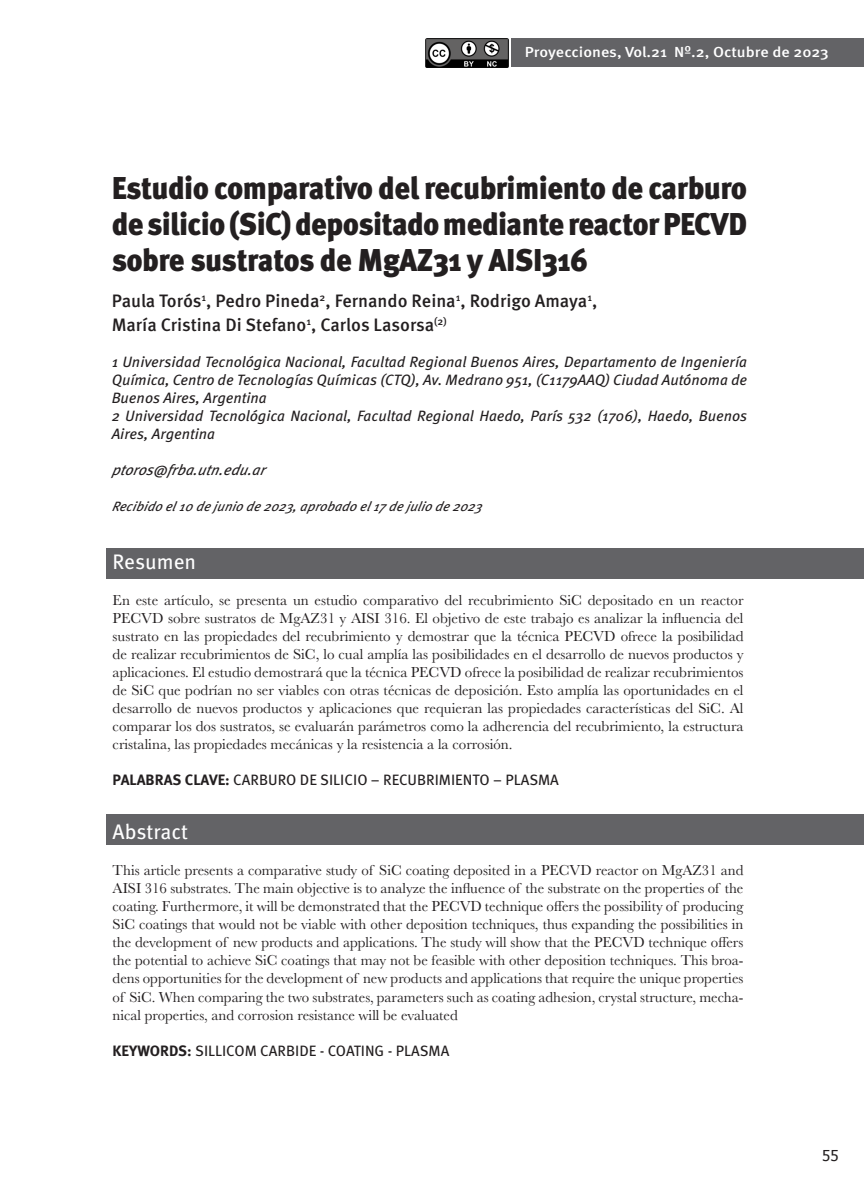
<style>
.page{position:relative;width:864px;height:1204px;background:#fff}
.page>*{position:absolute;margin:0;border:0;box-sizing:border-box;transform-origin:0 0}
.t1{font:900 31.5px/36px "Meta Pro";letter-spacing:-.02em;color:#231f20;text-align:justify;scale:.95 1}
.tahoma_regular{font:21px "Meta Pro";color:#fff}
.t2{font:500 18px "Meta Pro";color:#231f20}
.tahoma_regular-2{font:15px/18px "Baskerville";color:#231f20;text-align:justify}
.t3{font:italic 15px/18px "Meta Pro";color:#231f20;text-align:justify}
.tahoma_regular-3{font:15px "Meta Pro";color:#231f20}
.t4{font:15px "Tahoma";color:#231f20}
.t5{font:500 14.55px "Meta Pro";letter-spacing:-.005em;color:#fff;scale:1.1 1}
.t6{font:italic 13.5px "Meta Pro";color:#231f20}
.s1{font-weight:700}
</style>
<div class="page">
<div style="left:511px;top:38px;width:352px;height:29px;background:#636366"></div>
<img style="left:425px;top:38px;width:83px;height:29px">
<div style="left:107px;top:814px;width:756px;height:30px;background:#636366"></div>
<div style="left:107px;top:548px;width:756px;height:30px;background:#636366"></div>
<p class="t5" style="left:524px;top:42px;width:277px">Proyecciones, Vol.21 Nº.2, Octubre de 2023</p>
<p class="t1" style="left:112px;top:171px;width:670px">Estudio comparativo del recubrimiento de carburo de silicio (SiC) depositado mediante reactor PECVD sobre sustratos de MgAZ31 y AISI316</p>
<p class="t2" style="left:112px;top:289px;width:487px">Paula Torós<sup>1</sup>, Pedro Pineda<sup>2</sup>, Fernando Reina<sup>1</sup>, Rodrigo Amaya<sup>1</sup>,</p>
<p class="t2" style="left:112px;top:313px;width:336px">María Cristina Di Stefano<sup>1</sup>, Carlos Lasorsa<sup>(2)</sup></p>
<p class="t3" style="left:112px;top:353px;width:636px">1 Universidad Tecnológica Nacional, Facultad Regional Buenos Aires, Departamento de Ingeniería Química, Centro de Tecnologías Químicas (CTQ), Av. Medrano 951, (C1179AAQ) Ciudad Autónoma de Buenos Aires, Argentina</p>
<p class="t3" style="left:112px;top:407px;width:636px">2 Universidad Tecnológica Nacional, Facultad Regional Haedo, París 532 (1706), Haedo, Buenos<br>Aires, Argentina</p>
<p class="t3" style="left:112px;top:461px;width:159px">ptoros@frba.utn.edu.ar</p>
<p class="t6" style="left:112px;top:498px;width:371px">Recibido el10 dejunio de2023,aprobado el17dejulio de2023</p>
<p class="tahoma_regular" style="left:113px;top:548px;width:85px">Resumen</p>
<p class="tahoma_regular-2" style="left:113px;top:591px;width:632px">En este artículo, se presenta un estudio comparativo del recubrimiento SiC depositado en un reactor PECVD sobre sustratos de MgAZ31 y AISI 316. El objetivo de este trabajo es analizar la influencia del sustrato en las propiedades del recubrimiento y demostrar que la técnica PECVD ofrece la posibilidad de realizar recubrimientos de SiC, lo cual amplía las posibilidades en el desarrollo de nuevos productos y aplicaciones. El estudio demostrará que la técnica PECVD ofrece la posibilidad de realizar recubrimientos de SiC que podrían no ser viables con otras técnicas de deposición. Esto amplía las oportunidades en el desarrollo de nuevos productos y aplicaciones que requieran las propiedades características del SiC. Al comparar los dos sustratos, se evaluarán parámetros como la adherencia del recubrimiento, la estructura cristalina, las propiedades mecánicas y la resistencia a la corrosión.</p>
<p class="tahoma_regular-3" style="left:113px;top:770px;width:447px"><span class="s1">PALABRAS CLAVE:</span> CARBURO DE SILICIO – RECUBRIMIENTO – PLASMA</p>
<p class="tahoma_regular" style="left:113px;top:818px;width:77px">Abstract</p>
<p class="tahoma_regular-2" style="left:113px;top:861px;width:632px">This article presents a comparative study of SiC coating deposited in a PECVD reactor on MgAZ31 and AISI 316 substrates. The main objective is to analyze the influence of the substrate on the properties of the coating. Furthermore, it will be demonstrated that the PECVD technique offers the possibility of producing SiC coatings that would not be viable with other deposition techniques, thus expanding the possibilities in the development of new products and applications. The study will show that the PECVD technique offers the potential to achieve SiC coatings that may not be feasible with other deposition techniques. This broa&shy;dens opportunities for the development of new products and applications that require the unique properties of SiC. When comparing the two substrates, parameters such as coating adhesion, crystal structure, mecha&shy;nical properties, and corrosion resistance will be evaluated</p>
<p class="tahoma_regular-3" style="left:113px;top:1040px;width:338px"><span class="s1">KEYWORDS:</span> SILLICOM CARBIDE - COATING - PLASMA</p>
<p class="t4" style="left:822px;top:1145px;width:18px">55</p>
</div>
